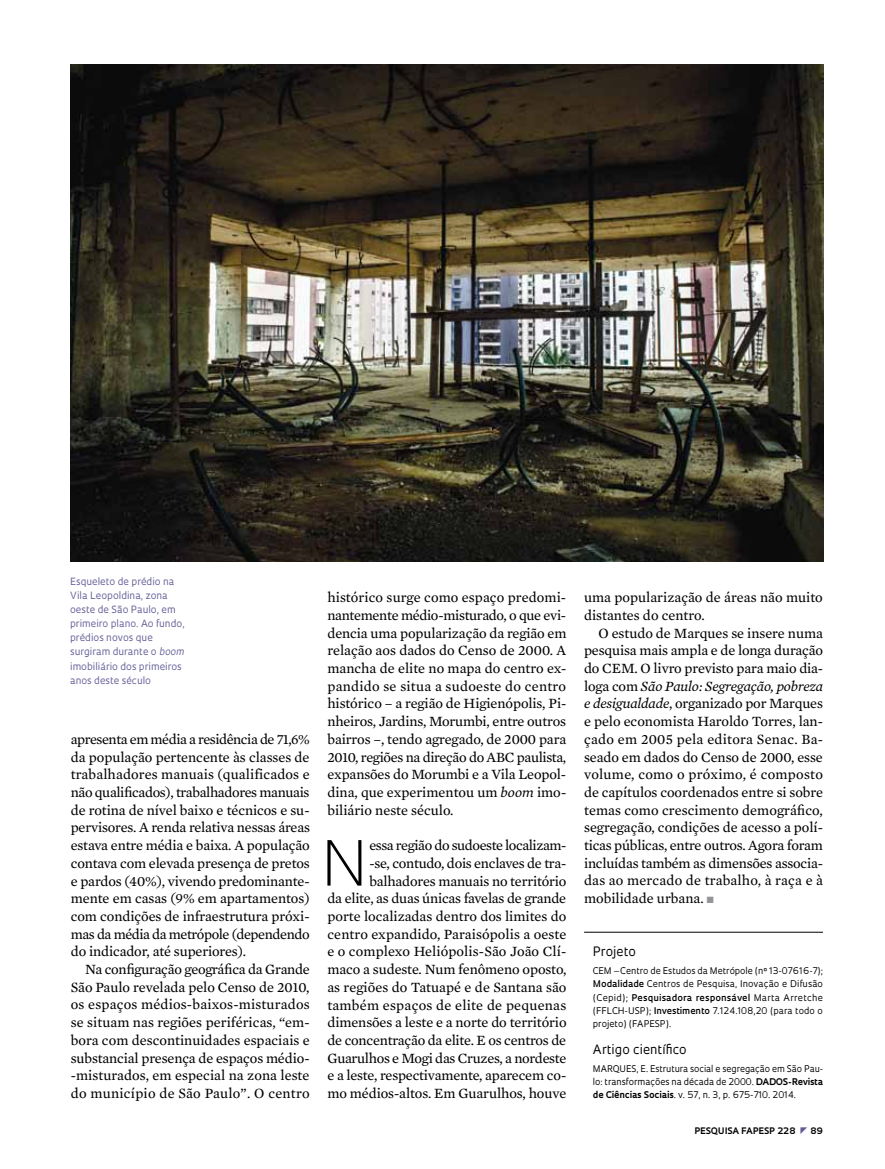
<style>
.page{position:relative;width:885px;height:1169px;background:#fff}
.page>*{position:absolute;margin:0;border:0;box-sizing:border-box;transform-origin:0 0}
.t1{font:300 60.45px "Oculum";color:#000}
.t2{font:14.4px/17.7px "Mercury Text G2";letter-spacing:-.005em;color:#000;text-align:justify}
.t3{font:12.6px "Oculum";color:#000}
.t4{font:9.75px/14.1px "Oculum";color:#625d97}
.t5{font:9px/13.4px "Oculum";color:#000;text-align:justify}
.t6{font:700 8.7px "Oculum";letter-spacing:.015em;color:#000}
.s1{font-style:italic}
.s2{color:#939598}
.s3{font-weight:600}
.s4{font-weight:700}
</style>
<div class="page">
<img style="left:70px;top:64px;width:753px;height:497px">
<hr style="left:584px;top:932px;width:239px;height:1px;background:#000">
<p class="t4" style="left:70px;top:573px;width:116px">Esqueleto de prédio na<br>Vila Leopoldina, zona oeste de São Paulo, em primeiro plano. Ao fundo, prédios novos que surgiram durante o <span class="s1">boom </span>imobiliário dos primeiros anos deste século</p>
<p class="t2" style="left:71px;top:729px;width:241px">apresenta em média a residência de 71,6% da população pertencente às classes de trabalhadores manuais (qualificados e não qualificados), trabalhadores manuais de rotina de nível baixo e técnicos e su&shy;pervisores. A renda relativa nessas áreas estava entre média e baixa. A população contava com elevada presença de pretos e pardos (40%), vivendo predominante&shy;mente em casas (9% em apartamentos) com condições de infraestrutura próxi&shy;mas da média da metrópole (dependendo do indicador, até superiores).</p>
<p class="t2" style="left:71px;top:959px;width:241px;text-indent:14px">Na configuração geográfica da Grande São Paulo revelada pelo Censo de 2010, os espaços médios-baixos-misturados se situam nas regiões periféricas, “em&shy;bora com descontinuidades espaciais e substancial presença de espaços médio--misturados, em especial na zona leste do município de São Paulo”. O centro</p>
<p class="t2" style="left:327px;top:588px;width:241px">histórico surge como espaço predomi&shy;nantemente médio-misturado, o que evi&shy;dencia uma popularização da região em relação aos dados do Censo de 2000. A mancha de elite no mapa do centro ex&shy;pandido se situa a sudoeste do centro histórico – a região de Higienópolis, Pi&shy;nheiros, Jardins, Morumbi, entre outros bairros –, tendo agregado, de 2000 para 2010, regiões na direção do ABC paulista, expansões do Morumbi e a Vila Leopol&shy;dina, que experimentou um <span class="s1">boom</span> imo&shy;biliário neste século.</p>
<h1 class="t1" style="left:322px;top:821px;width:48px">N</h1>
<p class="t2" style="left:327px;top:835px;width:241px;text-align:right">essa região do sudoeste localizam-<br>-se, contudo, dois enclaves de tra&shy;balhadores manuais no território<br>da elite, as duas únicas favelas de grande porte localizadas dentro dos limites do centro expandido, Paraisópolis a oeste e o complexo Heliópolis-São João Clí&shy;maco a sudeste. Num fenômeno oposto, as regiões do Tatuapé e de Santana são também espaços de elite de pequenas dimensões a leste e a norte do território de concentração da elite. E os centros de Guarulhos e Mogi das Cruzes, a nordeste e a leste, respectivamente, aparecem co&shy;mo médios-altos. Em Guarulhos, houve</p>
<p class="t2" style="left:584px;top:588px;width:240px">uma popularização de áreas não muito distantes do centro.</p>
<p class="t2" style="left:584px;top:623px;width:241px;text-indent:14px">O estudo de Marques se insere numa pesquisa mais ampla e de longa duração do CEM. O livro previsto para maio dia&shy;loga com <span class="s1">São Paulo: Segregação, pobreza e desigualdade</span>, organizado por Marques e pelo economista Haroldo Torres, lan&shy;çado em 2005 pela editora Senac. Ba&shy;seado em dados do Censo de 2000, esse volume, como o próximo, é composto de capítulos coordenados entre si sobre temas como crescimento demográfico, segregação, condições de acesso a polí&shy;ticas públicas, entre outros. Agora foram incluídas também as dimensões associa&shy;das ao mercado de trabalho, à raça e à mobilidade urbana. <span class="s2">■</span></p>
<p class="t3" style="left:593px;top:943px;width:45px">Projeto</p>
<p class="t5" style="left:593px;top:963px;width:232px">CEM – Centro de Estudos da Metrópole (nº 13-07616-7); <span class="s3">Modalidade</span> Centros de Pesquisa, I novação e Difusão (Cepid); <span class="s3">Pesquisadora responsável</span> Marta Arretche (FFLCH-USP); <span class="s3">Investimento</span> 7.124.108,20 (para todo o projeto) (FAPESP).</p>
<p class="t3" style="left:593px;top:1041px;width:95px">Artigo científico</p>
<p class="t5" style="left:593px;top:1061px;width:232px">MARQUES, E. Estrutura social e segregação em São Pau&shy;lo: transformações na década de 2000. <span class="s4">DADOS-Revista de Ciências Sociais</span>. v. 57, n. 3, p. 675-710. 2014.</p>
<p class="t6" style="left:694px;top:1124px;width:102px">pESQUISA FAPESP 228</p>
<p class="t6" style="left:810px;top:1124px;width:14px">89</p>
</div>
